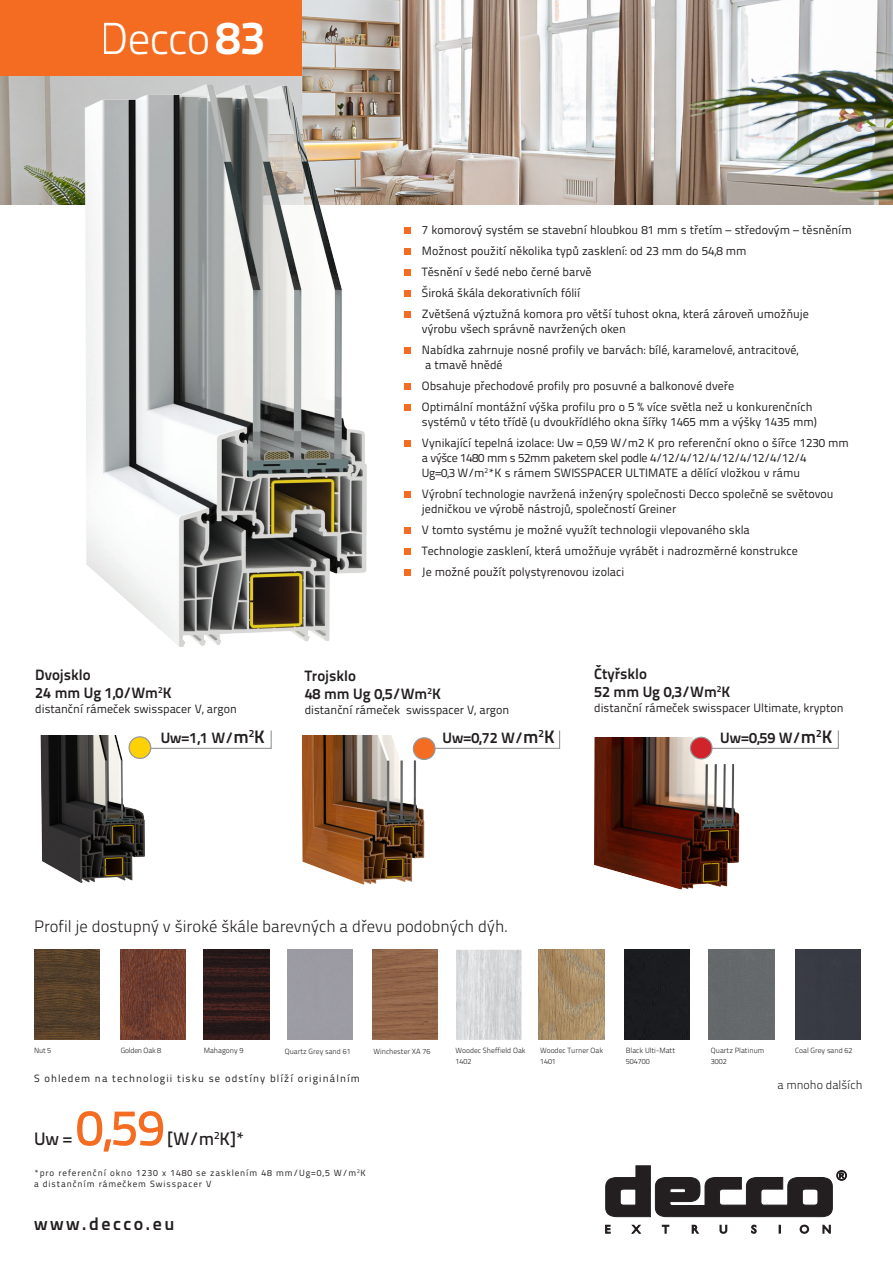
<style>
.page{position:relative;width:893px;height:1263px;background:#fff}
.page>*{position:absolute;margin:0;border:0;box-sizing:border-box;transform-origin:0 0}
.t1{font:500 51px "Titillium Text 22 L";color:#f36c21}
.t2{font:300 44.7px "Titillium Text 22 L";letter-spacing:-.02em;color:#fff}
.t3{font:700 18px "Titillium Text 22 L";letter-spacing:.14em;color:#231f20}
.t4{font:500 18px "Titillium Text 22 L";color:#231f20}
.t5{font:300 16.5px "Titillium Text 22 L";color:#231f20}
.t6{font:700 15px/18px "Titillium Text 22 L";color:#231f20}
.t7{font:12px "Titillium Text 22 L";color:#231f20}
.t8{font:12px "Titillium Text 22 L";letter-spacing:-.03em;color:#231f20}
.t9{font:300 12px "Titillium Text 22 L";color:#231f20}
.t10{font:10.5px "Titillium Text 22 L";letter-spacing:.1em;color:#231f20}
.t11{font:9px "Titillium Text 22 L";letter-spacing:.1em;color:#231f20}
.t12{font:300 7.5px "Titillium Text 22 L";color:#231f20}
.t13{font:300 7.5px "Titillium Text 22 L";letter-spacing:-.025em;color:#231f20}
.s1{font-weight:700;font-size:46.8px}
.s2{font-size:18px}
</style>
<div class="page">
<img style="left:0;top:0;width:893px;height:204px">
<div style="left:0;top:0;width:301px;height:76px;background:#f36c21"></div>
<svg style="left:605px;top:1165px;width:242px;height:52px"></svg>
<svg style="left:605px;top:1224px;width:6px;height:10px"></svg>
<svg style="left:631px;top:1224px;width:11px;height:10px"></svg>
<svg style="left:662px;top:1224px;width:8px;height:10px"></svg>
<svg style="left:691px;top:1224px;width:9px;height:10px"></svg>
<svg style="left:719px;top:1224px;width:8px;height:10px"></svg>
<svg style="left:751px;top:1224px;width:6px;height:10px"></svg>
<svg style="left:779px;top:1225px;width:2px;height:8px"></svg>
<svg style="left:799px;top:1224px;width:10px;height:10px"></svg>
<svg style="left:822px;top:1224px;width:9px;height:10px"></svg>
<img style="left:64px;top:70px;width:312px;height:577px">
<div style="left:404px;top:227px;width:7px;height:7px;background:#f36c21"></div>
<div style="left:404px;top:248px;width:7px;height:7px;background:#f36c21"></div>
<div style="left:404px;top:269px;width:7px;height:7px;background:#f36c21"></div>
<div style="left:404px;top:290px;width:7px;height:7px;background:#f36c21"></div>
<div style="left:404px;top:311px;width:7px;height:7px;background:#f36c21"></div>
<div style="left:404px;top:347px;width:7px;height:7px;background:#f36c21"></div>
<div style="left:404px;top:383px;width:7px;height:7px;background:#f36c21"></div>
<div style="left:404px;top:404px;width:7px;height:7px;background:#f36c21"></div>
<div style="left:404px;top:440px;width:7px;height:7px;background:#f36c21"></div>
<div style="left:404px;top:491px;width:7px;height:7px;background:#f36c21"></div>
<div style="left:404px;top:527px;width:7px;height:7px;background:#f36c21"></div>
<div style="left:404px;top:548px;width:7px;height:7px;background:#f36c21"></div>
<div style="left:404px;top:569px;width:7px;height:7px;background:#f36c21"></div>
<img style="left:40px;top:736px;width:112px;height:147px">
<img style="left:301px;top:735px;width:128px;height:150px">
<img style="left:594px;top:737px;width:146px;height:153px">
<svg style="left:143px;top:730px;width:129px;height:19px"></svg>
<svg style="left:423px;top:730px;width:138px;height:19px"></svg>
<svg style="left:700px;top:730px;width:139px;height:19px"></svg>
<div style="left:129px;top:737px;width:22px;height:21px;background:#fed105;border-radius:50%"></div>
<div style="left:129px;top:736px;width:22px;height:23px;border:1px solid #95979a;border-radius:50%"></div>
<div style="left:413px;top:738px;width:22px;height:21px;background:#f36c21;border-radius:50%"></div>
<div style="left:413px;top:737px;width:23px;height:23px;border:1px solid #95979a;border-radius:50%"></div>
<div style="left:690px;top:737px;width:22px;height:22px;background:#d1232a;border-radius:50%"></div>
<div style="left:690px;top:737px;width:23px;height:22px;border:1px solid #95979a;border-radius:50%"></div>
<img style="left:120px;top:949px;width:66px;height:90px">
<img style="left:204px;top:949px;width:65px;height:90px">
<img style="left:34px;top:949px;width:66px;height:90px">
<img style="left:372px;top:949px;width:66px;height:90px">
<div style="left:795px;top:949px;width:66px;height:90px;background:#383b43"></div>
<div style="left:625px;top:950px;width:65px;height:90px;background:#1a1c1e"></div>
<img style="left:539px;top:950px;width:65px;height:90px">
<img style="left:456px;top:950px;width:65px;height:90px">
<div style="left:709px;top:949px;width:65px;height:91px;background:#65696a"></div>
<h2 class="t2" style="left:100px;top:6px;width:167px">Decco<span class="s1">83</span></h2>
<p class="t6" style="left:35px;top:665px;width:138px">Dvojsklo<br>24 mm Ug 1,0/Wm<sup>2</sup>K</p>
<p class="t7" style="left:35px;top:700px;width:203px">distanční rámeček swisspacer V, argon</p>
<p class="t7" style="left:422px;top:221px;width:431px">7 komorový systém se stavební hloubkou 81 mm s třetím – středovým – těsněním</p>
<p class="t7" style="left:422px;top:242px;width:326px">Možnost použití několika typů zasklení: od 23 mm do 54,8 mm</p>
<p class="t7" style="left:422px;top:263px;width:171px">Těsnění v šedé nebo černé barvě</p>
<p class="t7" style="left:422px;top:284px;width:160px">Široká škála dekorativních fólií</p>
<p class="t7" style="left:422px;top:305px;width:388px">Zvětšená výztužná komora pro větší tuhost okna, která zároveň umožňuje</p>
<p class="t7" style="left:422px;top:320px;width:205px">výrobu všech správně navržených oken</p>
<p class="t7" style="left:422px;top:341px;width:378px">Nabídka zahrnuje nosné profily ve barvách: bílé, karamelové, antracitové,</p>
<p class="t7" style="left:425px;top:356px;width:79px">a tmavě hnědé</p>
<p class="t7" style="left:422px;top:377px;width:314px">Obsahuje přechodové profily pro posuvné a balkonové dveře</p>
<p class="t7" style="left:422px;top:398px;width:392px">Optimální montážní výška profilu pro o 5 % více světla než u konkurenčních</p>
<p class="t7" style="left:422px;top:413px;width:396px">systémů v této třídě (u dvoukřídlého okna šířky 1465 mm a výšky 1435 mm)</p>
<p class="t7" style="left:422px;top:434px;width:428px">Vynikající tepelná izolace: Uw = 0,59 W/m2 K pro referenční okno o šířce 1230 mm</p>
<p class="t8" style="left:422px;top:449px;width:386px">a výšce 1480 mm s 52mm paketem skel podle 4/12/4/12/4/12/4/12/4/12/4</p>
<p class="t7" style="left:422px;top:464px;width:380px">Ug=0,3 W/m<sup>2</sup>*K s rámem SWISSPACER ULTIMATE a dělící vložkou v rámu</p>
<p class="t7" style="left:422px;top:485px;width:413px">Výrobní technologie navržená inženýry společnosti Decco společně se světovou</p>
<p class="t7" style="left:422px;top:500px;width:256px">jedničkou ve výrobě nástrojů, společností Greiner</p>
<p class="t7" style="left:422px;top:521px;width:329px">V tomto systému je možné využít technologii vlepovaného skla</p>
<p class="t7" style="left:422px;top:542px;width:377px">Technologie zasklení, která umožňuje vyrábět i nadrozměrné konstrukce</p>
<p class="t7" style="left:422px;top:563px;width:204px">Je možné použít polystyrenovou izolaci</p>
<p class="t6" style="left:305px;top:666px;width:138px">Trojsklo<br>48 mm Ug 0,5/Wm<sup>2</sup>K</p>
<p class="t7" style="left:305px;top:701px;width:206px">distanční rámeček swisspacer V, argon</p>
<p class="t6" style="left:594px;top:664px;width:138px">Čtyřsklo<br>52 mm Ug 0,3/Wm<sup>2</sup>K</p>
<p class="t7" style="left:594px;top:699px;width:251px">distanční rámeček swisspacer Ultimate, krypton</p>
<p class="t6" style="left:161px;top:727px;width:106px">Uw=1,1 W/<span class="s2">m</span><sup>2</sup><span class="s2">K</span></p>
<p class="t6" style="left:443px;top:727px;width:114px">Uw=0,72 W/<span class="s2">m</span><sup>2</sup><span class="s2">K</span></p>
<p class="t6" style="left:720px;top:727px;width:114px">Uw=0,59 W/<span class="s2">m</span><sup>2</sup><span class="s2">K</span></p>
<p class="t5" style="left:34px;top:914px;width:476px">Profil je dostupný v široké škále barevných a dřevu podobných dýh.</p>
<p class="t12" style="left:34px;top:1045px;width:19px">Nut 5</p>
<p class="t13" style="left:121px;top:1045px;width:42px">Golden Oak 8</p>
<p class="t12" style="left:204px;top:1045px;width:41px">Mahagony 9</p>
<p class="t12" style="left:285px;top:1046px;width:67px">Quartz Grey sand 61</p>
<p class="t12" style="left:373px;top:1046px;width:59px">Winchester XA 76</p>
<p class="t12" style="left:626px;top:1045px;width:51px">Black Ulti-Matt</p>
<p class="t12" style="left:795px;top:1045px;width:59px">Coal Grey sand 62</p>
<p class="t12" style="left:626px;top:1056px;width:25px">504700</p>
<p class="t12" style="left:455px;top:1045px;width:72px">Woodec Sheffield Oak</p>
<p class="t12" style="left:455px;top:1056px;width:17px">1402</p>
<p class="t12" style="left:540px;top:1045px;width:65px">Woodec Turner Oak</p>
<p class="t12" style="left:540px;top:1056px;width:17px">1401</p>
<p class="t12" style="left:711px;top:1045px;width:55px">Quartz Platinum</p>
<p class="t12" style="left:711px;top:1056px;width:17px">3002</p>
<p class="t10" style="left:34px;top:1070px;width:327px">S ohledem na technologii tisku se odstíny blíží originálním</p>
<p class="t1" style="left:76px;top:1089px;width:90px">0,59</p>
<p class="t4" style="left:168px;top:1125px;width:78px">[W/m<sup>2</sup>K]*</p>
<p class="t4" style="left:34px;top:1125px;width:40px">Uw =</p>
<p class="t11" style="left:34px;top:1166px;width:333px">*pro referenční okno 1230 x 1480 se zasklením 48 mm/Ug=0,5 W/m<sup>2</sup>K</p>
<p class="t11" style="left:34px;top:1177px;width:179px">a distančním rámečkem Swisspacer V</p>
<h3 class="t3" style="left:34px;top:1209px;width:142px">www.decco.eu</h3>
<p class="t9" style="left:777px;top:1076px;width:87px">a mnoho dalších</p>
</div>
